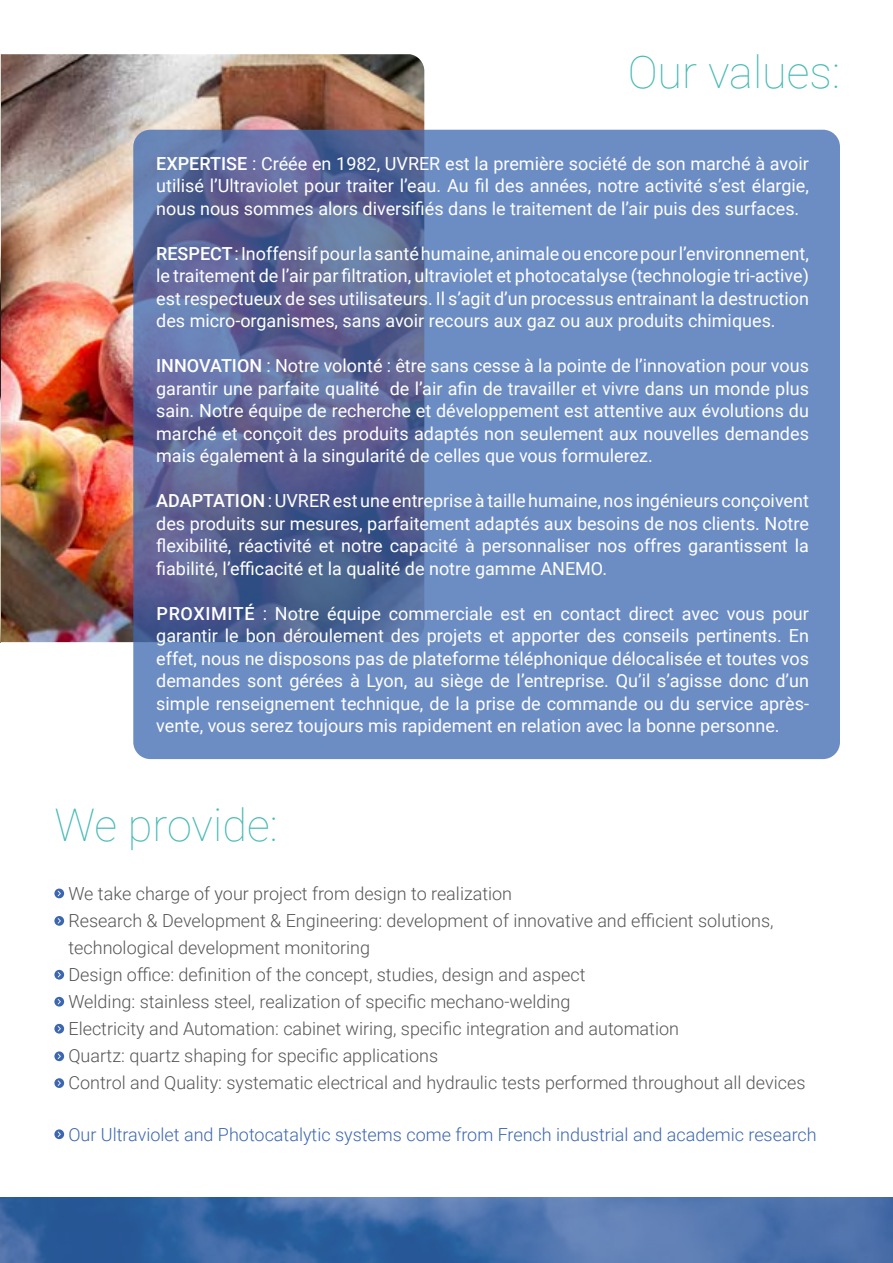
<style>
.page{position:relative;width:893px;height:1263px;background:#fff}
.page>*{position:absolute;margin:0;border:0;box-sizing:border-box;transform-origin:0 0}
.t1{font:100 45px "Roboto";color:#47bab6}
.t2{font:18px/22.5px "Roboto";color:#fff;text-align:justify}
.t3{font:300 18px/27px "Roboto";color:#575657}
.t4{font:300 18px "Roboto";color:#3c67af}
.s1{font-weight:500}
</style>
<div class="page">
<svg style="left:0;top:1198px;width:893px;height:65px;background:#436ca7"></svg>
<img style="left:0;top:54px;width:424px;height:588px">
<svg style="left:133px;top:130px;width:707px;height:629px;background:#657fb4"></svg>
<svg style="left:54px;top:1129px;width:10px;height:10px"></svg>
<svg style="left:58px;top:1131px;width:3px;height:6px"></svg>
<svg style="left:54px;top:1078px;width:10px;height:10px"></svg>
<svg style="left:58px;top:1080px;width:3px;height:6px"></svg>
<svg style="left:54px;top:1051px;width:10px;height:10px"></svg>
<svg style="left:58px;top:1053px;width:3px;height:6px"></svg>
<svg style="left:54px;top:1024px;width:10px;height:9px"></svg>
<svg style="left:58px;top:1026px;width:3px;height:5px"></svg>
<svg style="left:54px;top:997px;width:10px;height:9px"></svg>
<svg style="left:58px;top:999px;width:3px;height:5px"></svg>
<svg style="left:54px;top:970px;width:10px;height:9px"></svg>
<svg style="left:58px;top:972px;width:3px;height:5px"></svg>
<svg style="left:54px;top:916px;width:10px;height:10px"></svg>
<svg style="left:58px;top:918px;width:3px;height:6px"></svg>
<svg style="left:54px;top:888px;width:10px;height:10px"></svg>
<svg style="left:58px;top:891px;width:3px;height:5px"></svg>
<h1 class="t1" style="left:628px;top:40px;width:214px">Our values:</h1>
<p class="t2" style="left:156px;top:152px;width:654px"><span class="s1">EXPERTISE</span> : Créée en 1982, UVRER est la première société de son marché à avoir utilisé l’Ultraviolet pour traiter l’eau. Au fil des années, notre activité s’est élargie, nous nous sommes alors diversifiés dans le traitement de l’air puis des surfaces.</p>
<p class="t2" style="left:156px;top:242px;width:654px"><span class="s1">RESPECT</span> : Inoffensif pour la santé humaine, animale ou encore pour l’environnement, le traitement de l’air par filtration, ultraviolet et photocatalyse (technologie tri-active) est respectueux de ses utilisateurs. Il s’agit d’un processus entrainant la destruction des micro-organismes, sans avoir recours aux gaz ou aux produits chimiques.</p>
<p class="t2" style="left:156px;top:354px;width:654px"><span class="s1">INNOVATION</span> : Notre volonté : être sans cesse à la pointe de l’innovation pour vous garantir une parfaite qualité de l’air afin de travailler et vivre dans un monde plus sain. Notre équipe de recherche et développement est attentive aux évolutions du marché et conçoit des produits adaptés non seulement aux nouvelles demandes mais également à la singularité de celles que vous formulerez.</p>
<p class="t2" style="left:156px;top:489px;width:654px"><span class="s1">ADAPTATION</span> : UVRER est une entreprise à taille humaine, nos ingénieurs conçoivent des produits sur mesures, parfaitement adaptés aux besoins de nos clients. Notre flexibilité, réactivité et notre capacité à personnaliser nos offres garantissent la fiabilité, l’efficacité et la qualité de notre gamme ANEMO.</p>
<p class="t2" style="left:156px;top:602px;width:654px"><span class="s1">PROXIMITÉ</span> : Notre équipe commerciale est en contact direct avec vous pour garantir le bon déroulement des projets et apporter des conseils pertinents. En effet, nous ne disposons pas de plateforme téléphonique délocalisée et toutes vos demandes sont gérées à Lyon, au siège de l’entreprise. Qu’il s’agisse donc d’un simple renseignement technique, de la prise de commande ou du service après&shy;vente, vous serez toujours mis rapidement en relation avec la bonne personne.</p>
<h1 class="t1" style="left:54px;top:793px;width:225px">We provide:</h1>
<p class="t3" style="left:68px;top:879px;width:739px">We take charge of your project from design to realization<br>Research &amp; Development &amp; Engineering: development of innovative and efficient solutions, technological development monitoring<br>Design office: definition of the concept, studies, design and aspect<br>Welding: stainless steel, realization of specific mechano-welding<br>Electricity and Automation: cabinet wiring, specific integration and automation<br>Quartz: quartz shaping for specific applications<br>Control and Quality: systematic electrical and hydraulic tests performed throughout all devices</p>
<p class="t4" style="left:68px;top:1121px;width:750px">Our Ultraviolet and Photocatalytic systems come from French industrial and academic research</p>
</div>
